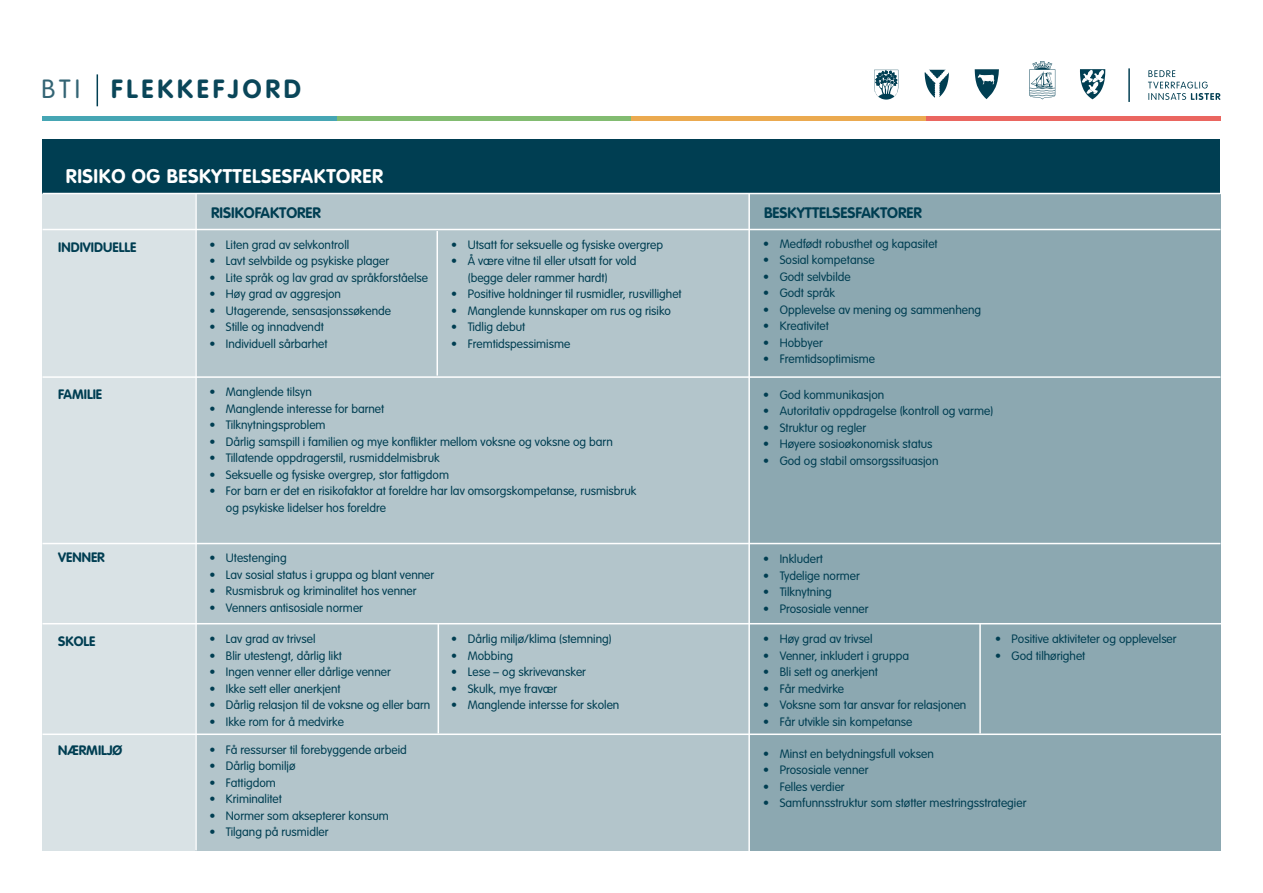
<style>
.page{position:relative;width:1263px;height:893px;background:#fff}
.page>*{position:absolute;margin:0;border:0;box-sizing:border-box;transform-origin:0 0}
.t1{font:700 25.95px "VAG Rounded";letter-spacing:.15em;color:#0a4659}
.t2{font:700 19.5px "VAG Rounded";letter-spacing:.03em;color:#fff}
.t3{font:700 15px "VAG Rounded";color:#003e52}
.t4{font:700 13.5px "VAG Rounded";color:#003e52}
.t5{font:300 12px/16.5px "VAG Rounded";color:#003e52}
.s1{font-weight:300;color:#336474}
</style>
<div class="page">
<div style="left:43px;top:194px;width:152px;height:656px;background:#d9e2e5"></div>
<div style="left:195px;top:193px;width:554px;height:657px;background:#b3c5cb"></div>
<div style="left:749px;top:194px;width:471px;height:656px;background:#8ca8b1"></div>
<svg style="left:924px;top:70px;width:25px;height:28px"></svg>
<svg style="left:874px;top:70px;width:24px;height:30px"></svg>
<svg style="left:1029px;top:61px;width:26px;height:39px"></svg>
<hr style="left:1128px;top:68px;width:2px;height:34px;background:#003e52">
<svg style="left:1148px;top:70px;width:72px;height:30px"></svg>
<svg style="left:1080px;top:69px;width:25px;height:30px"></svg>
<svg style="left:975px;top:69px;width:24px;height:30px"></svg>
<hr style="left:43px;top:116px;width:294px;height:4px;background:#46a6b4">
<hr style="left:337px;top:116px;width:294px;height:4px;background:#82bc71">
<hr style="left:631px;top:116px;width:294px;height:4px;background:#ebaa50">
<hr style="left:926px;top:116px;width:294px;height:4px;background:#ea6660">
<hr style="left:97px;top:74px;width:1px;height:32px;background:#003e52">
<hr style="left:43px;top:229px;width:1177px;height:1px;background:#fff">
<hr style="left:43px;top:376px;width:1177px;height:2px;background:#fff">
<hr style="left:43px;top:543px;width:1177px;height:1px;background:#fff">
<hr style="left:748px;top:156px;width:2px;height:699px;background:#fff">
<hr style="left:195px;top:154px;width:2px;height:696px;background:#fff">
<div style="left:43px;top:139px;width:1177px;height:55px;background:#003e52"></div>
<hr style="left:43px;top:193px;width:1177px;height:1px;background:#fff">
<hr style="left:436px;top:231px;width:2px;height:145px;background:#fff">
<hr style="left:438px;top:624px;width:1px;height:109px;background:#fff">
<hr style="left:979px;top:624px;width:2px;height:109px;background:#fff">
<hr style="left:43px;top:623px;width:1189px;height:1px;background:#fff">
<hr style="left:43px;top:733px;width:1189px;height:2px;background:#fff">
<p class="t1" style="left:41px;top:74px;width:261px"><span class="s1">BTI</span> FLEKKEFJORD</p>
<p class="t2" style="left:66px;top:165px;width:318px">RISIKO OG BESKYTTELSESFAKTORER</p>
<p class="t3" style="left:211px;top:204px;width:111px">RISIKOFAKTORER</p>
<p class="t3" style="left:764px;top:204px;width:159px">BESKYTTELSESFAKTORER</p>
<p class="t4" style="left:58px;top:239px;width:80px">INDIVIDUELLE</p>
<p class="t4" style="left:58px;top:386px;width:45px">FAMILIE</p>
<p class="t4" style="left:58px;top:549px;width:48px">VENNER</p>
<p class="t5" style="left:209px;top:236px;width:141px">• Liten grad av selvkontroll</p>
<p class="t5" style="left:209px;top:253px;width:181px">• Lavt selvbilde og psykiske plager</p>
<p class="t5" style="left:209px;top:269px;width:220px">• Lite språk og lav grad av språkforståelse</p>
<p class="t5" style="left:209px;top:286px;width:133px">• Høy grad av aggresjon</p>
<p class="t5" style="left:209px;top:302px;width:183px">• Utagerende, sensasjonssøkende</p>
<p class="t5" style="left:209px;top:319px;width:116px">• Stille og innadvendt</p>
<p class="t5" style="left:209px;top:335px;width:120px">• Individuell sårbarhet</p>
<p class="t5" style="left:451px;top:236px;width:213px">• Utsatt for seksuelle og fysiske overgrep</p>
<p class="t5" style="left:468px;top:253px;width:170px;text-indent:-16px">• Å være vitne til eller utsatt for vold (begge deler rammer hardt)</p>
<p class="t5" style="left:451px;top:286px;width:232px">• Positive holdninger til rusmidler, rusvillighet</p>
<p class="t5" style="left:451px;top:302px;width:221px">• Manglende kunnskaper om rus og risiko</p>
<p class="t5" style="left:451px;top:319px;width:76px">• Tidlig debut</p>
<p class="t5" style="left:451px;top:335px;width:121px">• Fremtidspessimisme</p>
<p class="t5" style="left:209px;top:384px;width:104px">• Manglende tilsyn</p>
<p class="t5" style="left:209px;top:400px;width:176px">• Manglende interesse for barnet</p>
<p class="t5" style="left:209px;top:417px;width:118px">• Tilknytningsproblem</p>
<p class="t5" style="left:209px;top:433px;width:405px">• Dårlig samspill i familien og mye konflikter mellom voksne og voksne og barn</p>
<p class="t5" style="left:209px;top:450px;width:232px">• Tillatende oppdragerstil, rusmiddelmisbruk</p>
<p class="t5" style="left:209px;top:466px;width:241px">• Seksuelle og fysiske overgrep, stor fattigdom</p>
<p class="t5" style="left:226px;top:483px;width:412px;text-indent:-16px">• For barn er det en risikofaktor at foreldre har lav omsorgskompetanse, rusmisbruk og psykiske lidelser hos foreldre</p>
<p class="t5" style="left:209px;top:550px;width:79px">• Utestenging</p>
<p class="t5" style="left:209px;top:566px;width:226px">• Lav sosial status i gruppa og blant venner</p>
<p class="t5" style="left:209px;top:583px;width:209px">• Rusmisbruk og kriminalitet hos venner</p>
<p class="t5" style="left:209px;top:599px;width:155px">• Venners antisosiale normer</p>
<p class="t5" style="left:763px;top:235px;width:176px">• Medfødt robusthet og kapasitet</p>
<p class="t5" style="left:763px;top:252px;width:113px">• Sosial kompetanse</p>
<p class="t5" style="left:763px;top:268px;width:89px">• Godt selvbilde</p>
<p class="t5" style="left:763px;top:285px;width:73px">• Godt språk</p>
<p class="t5" style="left:763px;top:301px;width:219px">• Opplevelse av mening og sammenheng</p>
<p class="t5" style="left:763px;top:318px;width:67px">• Kreativitet</p>
<p class="t5" style="left:763px;top:334px;width:61px">• Hobbyer</p>
<p class="t5" style="left:763px;top:351px;width:113px">• Fremtidsoptimisme</p>
<p class="t5" style="left:763px;top:386px;width:122px">• God kommunikasjon</p>
<p class="t5" style="left:763px;top:402px;width:231px">• Autoritativ oppdragelse (kontroll og varme)</p>
<p class="t5" style="left:763px;top:419px;width:104px">• Struktur og regler</p>
<p class="t5" style="left:763px;top:435px;width:171px">• Høyere sosioøkonomisk status</p>
<p class="t5" style="left:763px;top:452px;width:177px">• God og stabil omsorgssituasjon</p>
<p class="t5" style="left:763px;top:551px;width:61px">• Inkludert</p>
<p class="t5" style="left:763px;top:567px;width:98px">• Tydelige normer</p>
<p class="t5" style="left:763px;top:584px;width:70px">• Tilknytning</p>
<p class="t5" style="left:763px;top:600px;width:107px">• Prososiale venner</p>
<p class="t4" style="left:58px;top:634px;width:39px">SKOLE</p>
<p class="t5" style="left:209px;top:630px;width:108px">• Lav grad av trivsel</p>
<p class="t5" style="left:209px;top:647px;width:134px">• Blir utestengt, dårlig likt</p>
<p class="t5" style="left:209px;top:663px;width:183px">• Ingen venner eller dårlige venner</p>
<p class="t5" style="left:209px;top:680px;width:133px">• Ikke sett eller anerkjent</p>
<p class="t5" style="left:209px;top:696px;width:222px">• Dårlig relasjon til de voksne og eller barn</p>
<p class="t5" style="left:209px;top:713px;width:136px">• Ikke rom for å medvirke</p>
<p class="t5" style="left:451px;top:630px;width:162px">• Dårlig miljø/klima (stemning)</p>
<p class="t5" style="left:451px;top:647px;width:63px">• Mobbing</p>
<p class="t5" style="left:451px;top:663px;width:136px">• Lese – og skrivevansker</p>
<p class="t5" style="left:451px;top:680px;width:107px">• Skulk, mye fravær</p>
<p class="t5" style="left:451px;top:696px;width:170px">• Manglende intersse for skolen</p>
<p class="t5" style="left:763px;top:630px;width:111px">• Høy grad av trivsel</p>
<p class="t5" style="left:763px;top:647px;width:147px">• Venner, inkludert i gruppa</p>
<p class="t5" style="left:763px;top:663px;width:116px">• Bli sett og anerkjent</p>
<p class="t5" style="left:763px;top:680px;width:82px">• Får medvirke</p>
<p class="t5" style="left:763px;top:696px;width:205px">• Voksne som tar ansvar for relasjonen</p>
<p class="t5" style="left:763px;top:713px;width:151px">• Får utvikle sin kompetanse</p>
<p class="t5" style="left:995px;top:630px;width:183px">• Positive aktiviteter og opplevelser</p>
<p class="t5" style="left:995px;top:647px;width:92px">• God tilhørighet</p>
<p class="t4" style="left:58px;top:742px;width:65px">NÆRMILJØ</p>
<p class="t5" style="left:209px;top:741px;width:199px">• Få ressurser til forebyggende arbeid</p>
<p class="t5" style="left:209px;top:758px;width:88px">• Dårlig bomiljø</p>
<p class="t5" style="left:209px;top:774px;width:68px">• Fattigdom</p>
<p class="t5" style="left:209px;top:791px;width:74px">• Kriminalitet</p>
<p class="t5" style="left:209px;top:807px;width:181px">• Normer som aksepterer konsum</p>
<p class="t5" style="left:209px;top:824px;width:121px">• Tilgang på rusmidler</p>
<p class="t5" style="left:763px;top:745px;width:172px">• Minst en betydningsfull voksen</p>
<p class="t5" style="left:763px;top:762px;width:107px">• Prososiale venner</p>
<p class="t5" style="left:763px;top:778px;width:83px">• Felles verdier</p>
<p class="t5" style="left:763px;top:795px;width:265px">• Samfunnsstruktur som støtter mestringsstrategier</p>
</div>
